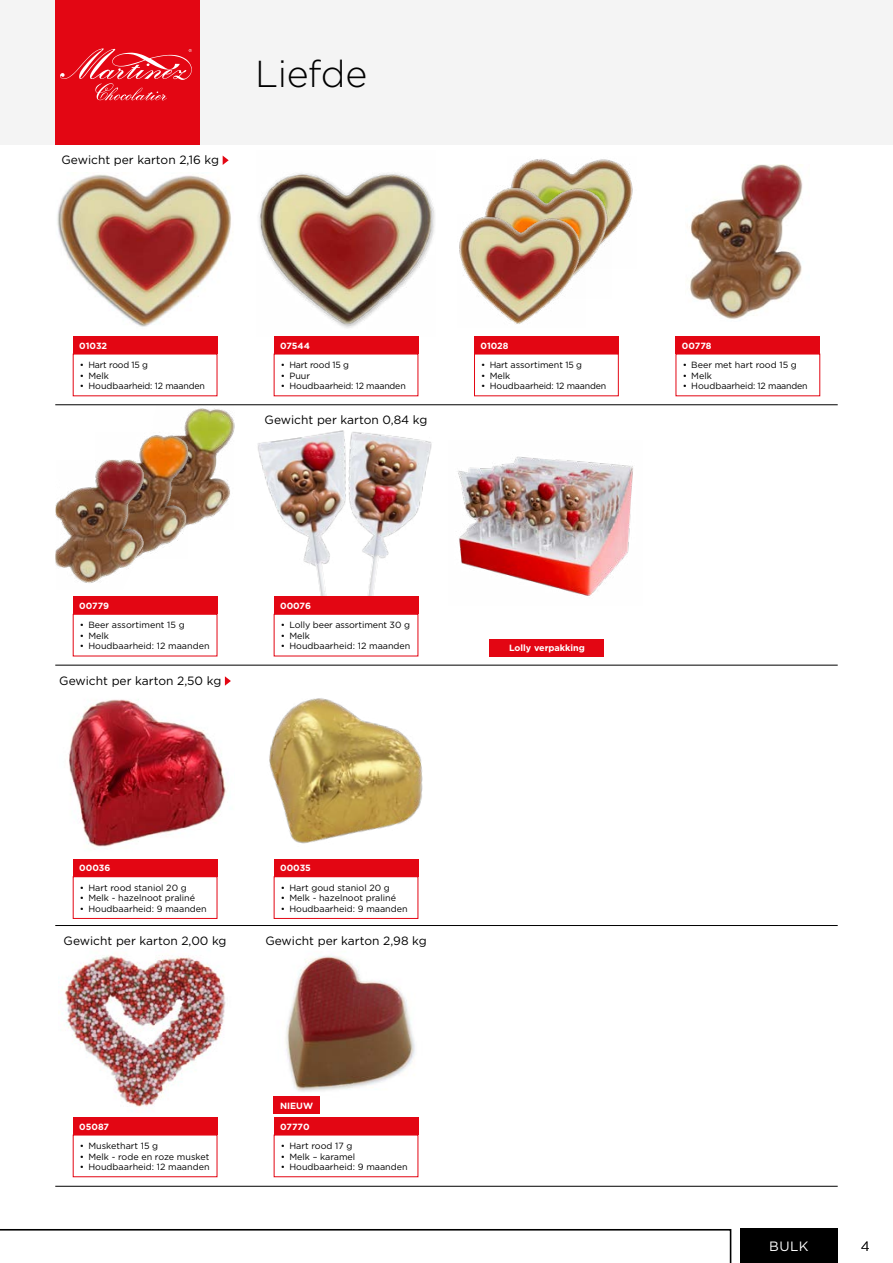
<style>
.page{position:relative;width:893px;height:1263px;background:#fff}
.page>*{position:absolute;margin:0;border:0;box-sizing:border-box;transform-origin:0 0}
.t1{font:300 37.5px "Gotham";letter-spacing:-.015em;color:#000}
.t2{font:13.5px "Gotham";color:#fff}
.t3{font:300 13.5px "Gotham";color:#000}
.t4{font:12px "Gotham";color:#000}
.t5{font:9px "Gotham";color:#000}
.t6{font:9px "Gotham";letter-spacing:-.02em;color:#000}
.t7{font:700 9px "Gotham";color:#fff}
</style>
<div class="page">
<div style="left:740px;top:1229px;width:98px;height:34px;background:#000"></div>
<div style="left:0;top:0;width:893px;height:145px;background:#f4f4f4"></div>
<svg style="left:0;top:1229px;width:731px;height:34px"></svg>
<div style="left:55px;top:0;width:145px;height:145px;background:#e30613"></div>
<svg style="left:60px;top:48px;width:132px;height:52px"></svg>
<img style="left:394px;top:405px;width:72px;height:216px">
<img style="left:235px;top:405px;width:159px;height:216px">
<img style="left:140px;top:405px;width:95px;height:120px">
<hr style="left:55px;top:404px;width:783px;height:1px;background:#000">
<hr style="left:55px;top:925px;width:783px;height:1px;background:#000">
<img style="left:139px;top:433px;width:49px;height:121px">
<img style="left:62px;top:955px;width:164px;height:152px">
<img style="left:273px;top:955px;width:142px;height:155px">
<img style="left:57px;top:174px;width:174px;height:153px">
<img style="left:258px;top:173px;width:177px;height:164px">
<img style="left:690px;top:164px;width:113px;height:155px">
<img style="left:55px;top:459px;width:91px;height:124px">
<img style="left:511px;top:159px;width:122px;height:75px">
<img style="left:485px;top:186px;width:126px;height:78px">
<img style="left:459px;top:215px;width:127px;height:109px">
<div style="left:490px;top:639px;width:114px;height:17px;background:#e30613"></div>
<hr style="left:55px;top:665px;width:783px;height:1px;background:#000">
<img style="left:68px;top:685px;width:158px;height:163px">
<img style="left:269px;top:698px;width:154px;height:146px">
<div style="left:73px;top:337px;width:144px;height:17px;background:#e30613"></div>
<div style="left:274px;top:337px;width:144px;height:17px;background:#e30613"></div>
<div style="left:474px;top:337px;width:145px;height:17px;background:#e30613"></div>
<div style="left:676px;top:337px;width:144px;height:17px;background:#e30613"></div>
<div style="left:73px;top:614px;width:144px;height:42px;border:1px solid #e30613"></div>
<div style="left:73px;top:597px;width:144px;height:17px;background:#e30613"></div>
<div style="left:274px;top:614px;width:144px;height:42px;background:#fff"></div>
<div style="left:274px;top:614px;width:144px;height:42px;border:1px solid #e30613"></div>
<div style="left:274px;top:597px;width:144px;height:17px;background:#e30613"></div>
<div style="left:274px;top:876px;width:144px;height:43px;border:1px solid #e30613"></div>
<div style="left:274px;top:859px;width:144px;height:17px;background:#e30613"></div>
<div style="left:73px;top:876px;width:144px;height:43px;border:1px solid #e30613"></div>
<div style="left:73px;top:859px;width:144px;height:17px;background:#e30613"></div>
<div style="left:73px;top:1118px;width:144px;height:17px;background:#e30613"></div>
<div style="left:274px;top:1118px;width:144px;height:17px;background:#e30613"></div>
<img style="left:449px;top:441px;width:184px;height:164px">
<svg style="left:223px;top:156px;width:6px;height:9px"></svg>
<svg style="left:225px;top:676px;width:6px;height:10px"></svg>
<hr style="left:55px;top:1186px;width:783px;height:1px;background:#000">
<div style="left:274px;top:1096px;width:46px;height:17px;background:#e30613"></div>
<h3 class="t4" style="left:62px;top:152px;width:159px">Gewicht per karton 2,16 kg</h3>
<h1 class="t1" style="left:255px;top:50px;width:114px">Liefde</h1>
<p class="t7" style="left:79px;top:340px;width:29px">01032</p>
<p class="t6" style="left:80px;top:359px;width:70px">• Hart rood 15 g</p>
<p class="t5" style="left:80px;top:370px;width:31px">• Melk</p>
<p class="t6" style="left:80px;top:380px;width:126px">• Houdbaarheid: 12 maanden</p>
<p class="t7" style="left:280px;top:340px;width:31px">07544</p>
<p class="t6" style="left:281px;top:359px;width:70px">• Hart rood 15 g</p>
<p class="t5" style="left:281px;top:370px;width:31px">• Puur</p>
<p class="t6" style="left:281px;top:380px;width:126px">• Houdbaarheid: 12 maanden</p>
<h3 class="t4" style="left:265px;top:412px;width:164px">Gewicht per karton 0,84 kg</h3>
<p class="t7" style="left:480px;top:340px;width:30px">01028</p>
<p class="t5" style="left:481px;top:359px;width:102px">• Hart assortiment 15 g</p>
<p class="t5" style="left:481px;top:370px;width:31px">• Melk</p>
<p class="t6" style="left:481px;top:380px;width:126px">• Houdbaarheid: 12 maanden</p>
<p class="t7" style="left:79px;top:600px;width:31px">00779</p>
<p class="t5" style="left:80px;top:619px;width:106px">• Beer assortiment 15 g</p>
<p class="t5" style="left:80px;top:630px;width:31px">• Melk</p>
<p class="t5" style="left:80px;top:640px;width:131px">• Houdbaarheid: 12 maanden</p>
<h3 class="t4" style="left:59px;top:673px;width:163px">Gewicht per karton 2,50 kg</h3>
<p class="t7" style="left:280px;top:600px;width:32px">00076</p>
<p class="t5" style="left:281px;top:619px;width:131px">• Lolly beer assortiment 30 g</p>
<p class="t5" style="left:281px;top:630px;width:31px">• Melk</p>
<p class="t5" style="left:281px;top:640px;width:131px">• Houdbaarheid: 12 maanden</p>
<p class="t7" style="left:509px;top:642px;width:77px">Lolly verpakking</p>
<p class="t7" style="left:79px;top:862px;width:33px">00036</p>
<p class="t5" style="left:80px;top:882px;width:108px">• Hart rood staniol 20 g</p>
<p class="t5" style="left:80px;top:892px;width:117px">• Melk - hazelnoot praliné</p>
<p class="t5" style="left:80px;top:903px;width:128px">• Houdbaarheid: 9 maanden</p>
<p class="t7" style="left:280px;top:862px;width:32px">00035</p>
<p class="t5" style="left:281px;top:882px;width:111px">• Hart goud staniol 20 g</p>
<p class="t5" style="left:281px;top:892px;width:117px">• Melk - hazelnoot praliné</p>
<p class="t5" style="left:281px;top:903px;width:128px">• Houdbaarheid: 9 maanden</p>
<h3 class="t4" style="left:64px;top:933px;width:164px">Gewicht per karton 2,00 kg</h3>
<h3 class="t4" style="left:265px;top:933px;width:163px">Gewicht per karton 2,98 kg</h3>
<p class="t7" style="left:79px;top:1120px;width:31px">05087</p>
<p class="t5" style="left:80px;top:1140px;width:80px">• Muskethart 15 g</p>
<p class="t5" style="left:80px;top:1150px;width:131px">• Melk - rode en roze musket</p>
<p class="t5" style="left:80px;top:1161px;width:131px">• Houdbaarheid: 12 maanden</p>
<p class="t7" style="left:280px;top:1099px;width:35px">NIEUW</p>
<p class="t7" style="left:280px;top:1120px;width:31px">07770</p>
<p class="t5" style="left:281px;top:1140px;width:73px">• Hart rood 17 g</p>
<p class="t5" style="left:281px;top:1150px;width:76px">• Melk – karamel</p>
<p class="t5" style="left:281px;top:1161px;width:128px">• Houdbaarheid: 9 maanden</p>
<p class="t7" style="left:682px;top:340px;width:31px">00778</p>
<p class="t5" style="left:683px;top:359px;width:116px">• Beer met hart rood 15 g</p>
<p class="t5" style="left:683px;top:370px;width:31px">• Melk</p>
<p class="t6" style="left:683px;top:380px;width:126px">• Houdbaarheid: 12 maanden</p>
<h2 class="t2" style="left:769px;top:1238px;width:41px">BULK</h2>
<h2 class="t3" style="left:861px;top:1238px;width:10px">4</h2>
</div>
